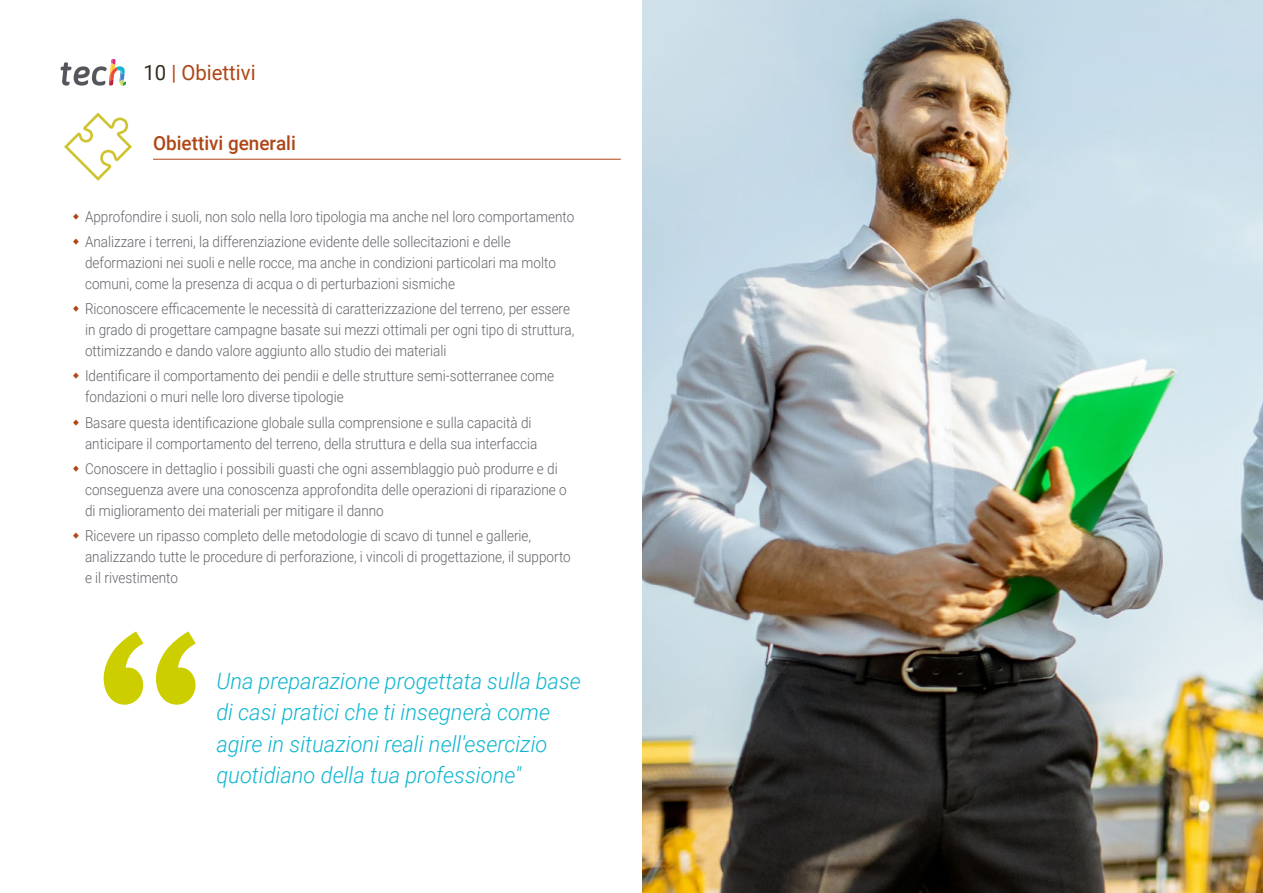
<style>
.page{position:relative;width:1263px;height:893px;background:#fff}
.page>*{position:absolute;margin:0;border:0;box-sizing:border-box;transform-origin:0 0}
.t1{font:italic 300 22.5px/31.5px "Roboto";color:#0fb6cf}
.t2{font:21px "Roboto";color:#ae4615}
.t3{font:500 19.5px "Roboto";color:#ae4615}
.t4{font:300 15px/21px "Roboto";color:#61646a;scale:.9 1}
.s1{color:#312e20}
</style>
<div class="page">
<svg style="left:64px;top:113px;width:68px;height:68px"></svg>
<img style="left:642px;top:0;width:621px;height:893px">
<svg style="left:61px;top:59px;width:65px;height:27px"></svg>
<svg style="left:104px;top:631px;width:92px;height:74px"></svg>
<hr style="left:153px;top:159px;width:468px;height:1px;background:#ae4615">
<h2 class="t2" style="left:144px;top:57px;width:114px"><span class="s1">10</span> | Obiettivi</h2>
<h3 class="t3" style="left:153px;top:129px;width:144px">Obiettivi generali</h3>
<p class="t4" style="left:85px;top:203px;width:545px;line-height:25.2px">Approfondire i suoli, non solo nella loro tipologia ma anche nel loro comportamento<br>Analizzare i terreni, la differenziazione evidente delle sollecitazioni e delle</p>
<p class="t4" style="left:85px;top:251px;width:525px">deformazioni nei suoli e nelle rocce, ma anche in condizioni particolari ma molto comuni, come la presenza di acqua o di perturbazioni sismiche</p>
<p class="t4" style="left:85px;top:298px;width:545px">Riconoscere efficacemente le necessità di caratterizzazione del terreno, per essere in grado di progettare campagne basate sui mezzi ottimali per ogni tipo di struttura, ottimizzando e dando valore aggiunto allo studio dei materiali</p>
<p class="t4" style="left:85px;top:365px;width:523px">Identificare il comportamento dei pendii e delle strutture semi-sotterranee come fondazioni o muri nelle loro diverse tipologie</p>
<p class="t4" style="left:85px;top:411px;width:504px">Basare questa identificazione globale sulla comprensione e sulla capacità di anticipare il comportamento del terreno, della struttura e della sua interfaccia</p>
<p class="t4" style="left:85px;top:457px;width:537px">Conoscere in dettaglio i possibili guasti che ogni assemblaggio può produrre e di conseguenza avere una conoscenza approfondita delle operazioni di riparazione o di miglioramento dei materiali per mitigare il danno</p>
<p class="t4" style="left:85px;top:525px;width:541px">Ricevere un ripasso completo delle metodologie di scavo di tunnel e gallerie, analizzando tutte le procedure di perforazione, i vincoli di progettazione, il supporto e il rivestimento</p>
<h1 class="t1" style="left:216px;top:664px;width:366px">Una preparazione progettata sulla base di casi pratici che ti insegnerà come agire in situazioni reali nell'esercizio quotidiano della tua professione"</h1>
</div>
